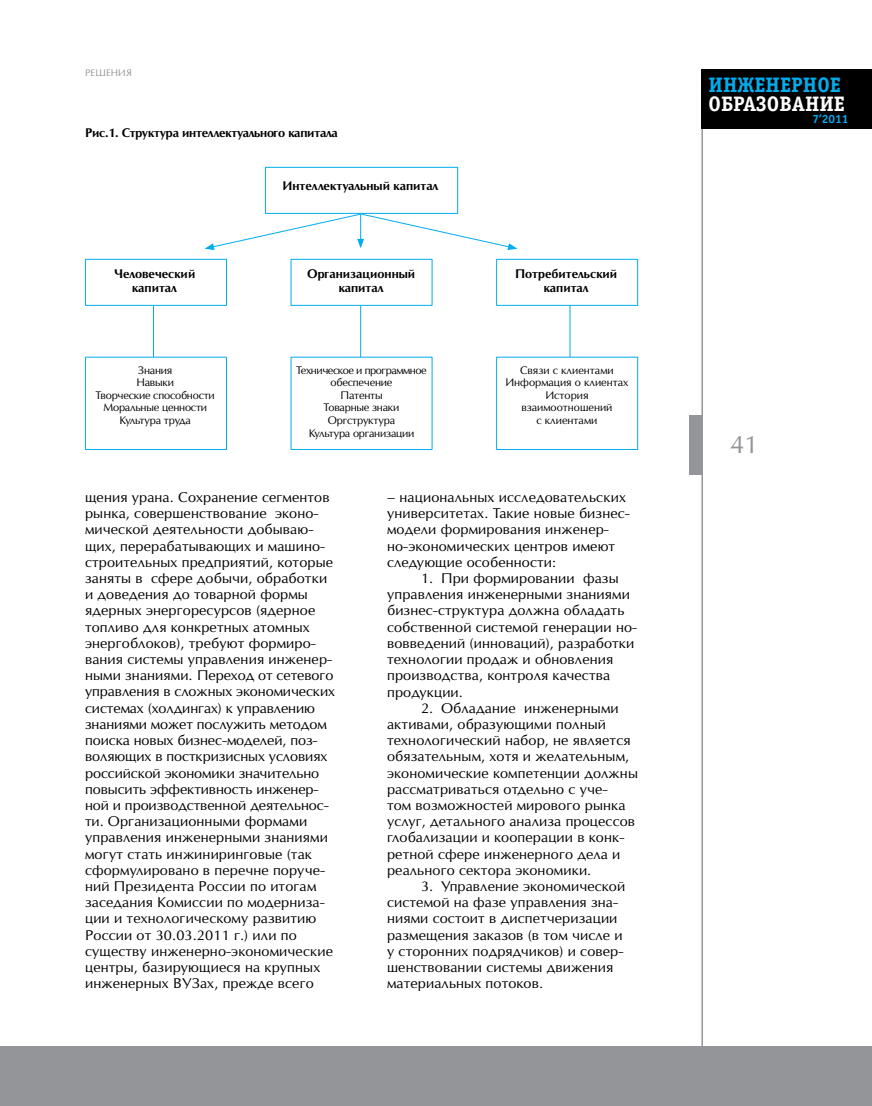
<style>
.page{position:relative;width:872px;height:1106px;background:#fff}
.page>*{position:absolute;margin:0;border:0;box-sizing:border-box;transform-origin:0 0}
.t1{font:24px "Opium New";color:#939598}
.t2{font:700 21px "Officina Serif C";color:#fff}
.t3{font:700 21px "Officina Serif C";color:#00adef}
.t4{font:13.5px/16.2px "Opium New";letter-spacing:.01em;color:#000}
.t5{font:700 12px/14.4px "Opium New";color:#000;text-align:center}
.t6{font:700 12px "Opium New";letter-spacing:-.02em;color:#000}
.t7{font:700 12px "Officina Sans C";color:#00adef}
.t8{font:10.5px/12.6px "Opium New";letter-spacing:-.02em;color:#000;text-align:center}
.t9{font:10.5px/12.6px "Opium New";color:#000;text-align:center}
.t10{font:9px "Opium New";color:#939598}
</style>
<div class="page">
<hr style="left:701px;top:69px;width:2px;height:1037px;background:#939598">
<div style="left:701px;top:69px;width:171px;height:60px;background:#000"></div>
<div style="left:689px;top:415px;width:13px;height:60px;background:#939598"></div>
<div style="left:0;top:1046px;width:872px;height:60px;background:#939598"></div>
<div style="left:265px;top:167px;width:193px;height:47px;border:1px solid #00adef"></div>
<svg style="left:204px;top:213px;width:313px;height:37px"></svg>
<hr style="left:360px;top:301px;width:1px;height:76px;background:#00adef">
<hr style="left:569px;top:301px;width:1px;height:76px;background:#00adef">
<hr style="left:153px;top:301px;width:1px;height:76px;background:#00adef">
<div style="left:85px;top:357px;width:141px;height:92px;background:#fff"></div>
<div style="left:85px;top:357px;width:142px;height:93px;border:1px solid #00adef"></div>
<div style="left:291px;top:357px;width:141px;height:92px;background:#fff"></div>
<div style="left:291px;top:357px;width:141px;height:93px;border:1px solid #00adef"></div>
<div style="left:496px;top:357px;width:142px;height:93px;border:1px solid #00adef"></div>
<div style="left:85px;top:259px;width:141px;height:46px;background:#fff"></div>
<div style="left:85px;top:259px;width:142px;height:47px;border:1px solid #00adef"></div>
<div style="left:291px;top:259px;width:141px;height:46px;background:#fff"></div>
<div style="left:291px;top:259px;width:141px;height:47px;border:1px solid #00adef"></div>
<div style="left:496px;top:259px;width:142px;height:47px;border:1px solid #00adef"></div>
<p class="t10" style="left:85px;top:67px;width:28px">РЕШЕНИЯ</p>
<p class="t6" style="left:85px;top:125px;width:254px">Рис.1. Структура интеллектуального капитала</p>
<p class="t5" style="left:283px;top:179px;width:157px">И нтеллектуальный капитал</p>
<p class="t5" style="left:114px;top:266px;width:83px">Человеческий капитал</p>
<p class="t5" style="left:307px;top:266px;width:110px">Организационный капитал</p>
<p class="t5" style="left:515px;top:266px;width:103px">Потребительский капитал</p>
<p class="t8" style="left:96px;top:363px;width:121px">Знания<br>Навыки<br>Творческие способности<br>Моральные ценности<br>Культура труда</p>
<p class="t8" style="left:296px;top:363px;width:132px">Техническое и программное обеспечение<br>Патенты<br>Товарные знаки<br>Оргструктура<br>Культура организации</p>
<p class="t9" style="left:505px;top:363px;width:125px">Связи с клиентами<br>И нформация о клиентах<br>И стория взаимоотношений<br>с клиентами</p>
<p class="t4" style="left:85px;top:489px;width:251px">щения урана. Сохранение сегментов рынка, совершенствование эконо&shy;мической деятельности добываю&shy;щих, перерабатывающих и машино&shy;строительных предприятий, которые заняты в сфере добычи, обработки и доведения до товарной формы ядерных энергоресурсов (ядерное топливо для конкретных атомных энергоблоков), требуют формиро&shy;вания системы управления инженер&shy;ными знаниями. Переход от сетевого управления в сложных экономических системах (холдингах) к управлению знаниями может послужить методом поиска новых бизнес-моделей, поз&shy;воляющих в посткризисных условиях российской экономики значительно повысить эффективность инженер&shy;ной и производственной деятельнос&shy;ти. Организационными формами управления инженерными знаниями могут стать инжиниринговые (так сформулировано в перечне поруче&shy;ний Президента России по итогам заседания Комиссии по модерниза&shy;ции и технологическому развитию России от 30.03 .2011 г.) или по существу инженерно-экономические центры, базирующиеся на крупных инженерных ВУЗ</p>
<p class="t4" style="left:200px;top:975px;width:115px">ах, прежде всего</p>
<p class="t4" style="left:387px;top:489px;width:244px">– национальных исследовательских университетах. Такие новые бизнес&shy;модели формирования инженер&shy;но-экономических центров имеют следующие особенности:</p>
<p class="t4" style="left:387px;top:570px;width:252px;text-indent:34px">1. При формировании фазы управления инженерными знаниями бизнес-структура должна обладать собственной системой генерации но&shy;вовведений (инноваций), разработки технологии продаж и обновления производства, контроля качества продукции.</p>
<p class="t4" style="left:387px;top:699px;width:252px;text-indent:34px">2. Обладание инженерными активами, образующими полный технологический набор, не является обязательным, хотя и желательным, экономические компетенции должны рассматриваться отдельно с уче-<br>том возможностей мирового рынка услуг, детального анализа процессов глобализации и кооперации в конк&shy;ретной сфере инженерного дела и реального сектора экономики.</p>
<p class="t4" style="left:387px;top:878px;width:240px;text-indent:34px">3 . Управление экономической системой на фазе управления зна&shy;ниями состоит в диспетчеризации размещения заказов (в том числе и у сторонних подрядчиков) и совер&shy;шенствовании системы движения материальных потоков.</p>
<h2 class="t3" style="left:708px;top:73px;width:134px">ИНЖЕНЕРНОЕ</h2>
<h2 class="t2" style="left:708px;top:91px;width:138px">ОБРАЗОВАНИЕ</h2>
<p class="t7" style="left:812px;top:113px;width:38px">7’2011</p>
<h1 class="t1" style="left:730px;top:429px;width:30px">41</h1>
</div>
